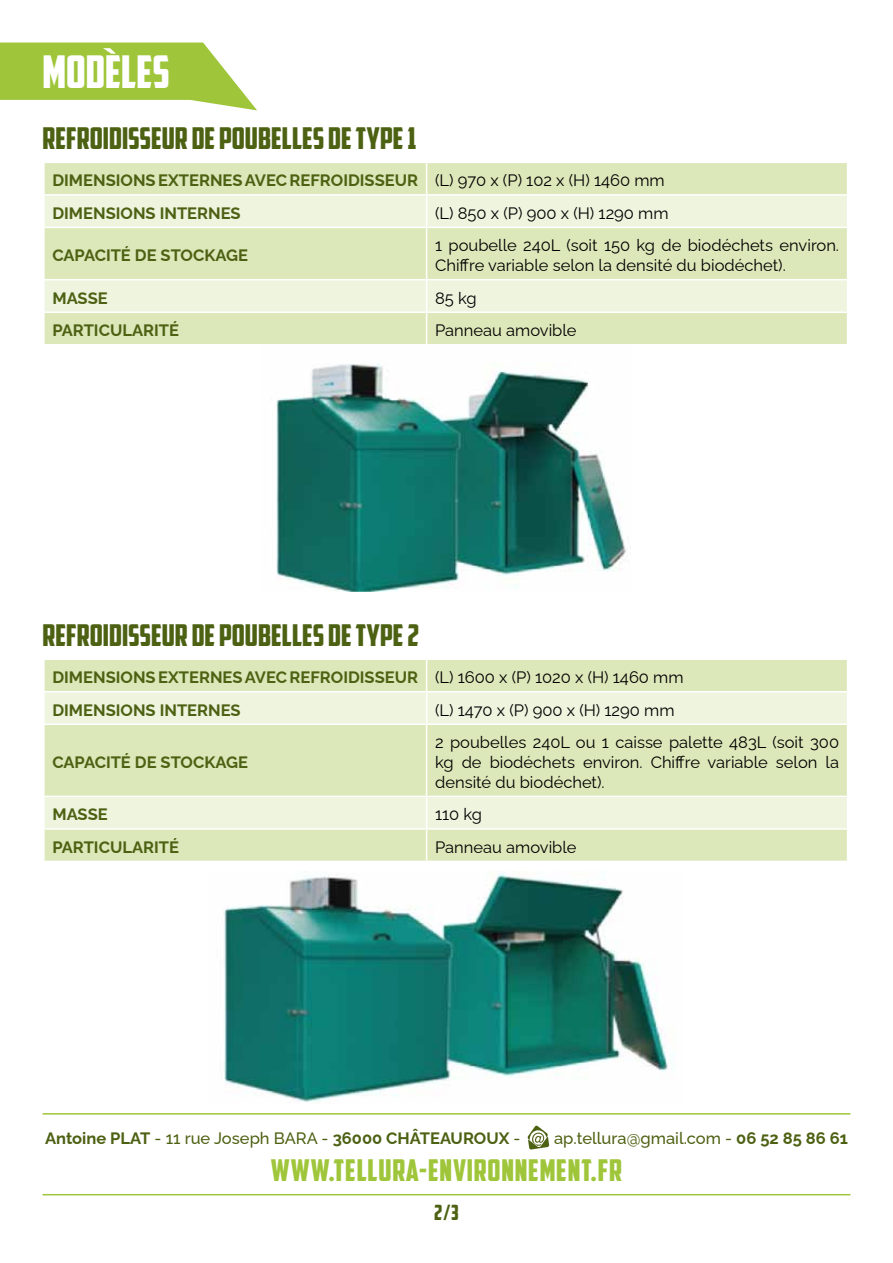
<style>
.page{position:relative;width:893px;height:1263px;background:#fff}
.page>*{position:absolute;margin:0;border:0;box-sizing:border-box;transform-origin:0 0}
.t1{font:45px "American Captain";color:#fff}
.t2{font:30px "American Captain";color:#4d6113}
.t3{font:30px "American Captain";letter-spacing:.025em;color:#9fc63b}
.t4{font:21px "American Captain";color:#4d6113}
.t5{font:16.5px/19.8px "Raleway";color:#000}
.t6{font:700 16.5px/32.5px "Raleway";color:#4d6113}
.t7{font:500 16.5px "Raleway";color:#4d6113}
.s1{font-weight:400;color:#000}
.s2{font-weight:500}
.s3{font-weight:700}
</style>
<div class="page">
<svg style="left:528px;top:1125px;width:21px;height:25px"></svg>
<hr style="left:43px;top:1113px;width:807px;height:1px;background:#9fc63b">
<hr style="left:43px;top:1194px;width:807px;height:1px;background:#9fc63b">
<svg style="left:0;top:43px;width:257px;height:67px"></svg>
<div style="left:45px;top:163px;width:802px;height:181px;background:#dce8b9"></div>
<svg style="left:45px;top:196px;width:802px;height:115px;background:#e6eecd"></svg>
<hr style="left:426px;top:163px;width:1px;height:31px;background:#fff">
<hr style="left:43px;top:194px;width:384px;height:2px;background:#fff">
<hr style="left:427px;top:194px;width:421px;height:2px;background:#fff">
<hr style="left:426px;top:196px;width:1px;height:31px;background:#fff">
<hr style="left:43px;top:227px;width:384px;height:1px;background:#fff">
<hr style="left:427px;top:227px;width:421px;height:1px;background:#fff">
<hr style="left:426px;top:228px;width:1px;height:51px;background:#fff">
<hr style="left:43px;top:279px;width:384px;height:1px;background:#fff">
<hr style="left:427px;top:279px;width:421px;height:1px;background:#fff">
<hr style="left:426px;top:280px;width:1px;height:31px;background:#fff">
<hr style="left:43px;top:311px;width:384px;height:2px;background:#fff">
<hr style="left:427px;top:311px;width:421px;height:2px;background:#fff">
<hr style="left:426px;top:313px;width:1px;height:31px;background:#fff">
<div style="left:45px;top:660px;width:802px;height:201px;background:#dce8b9"></div>
<svg style="left:45px;top:692px;width:802px;height:136px;background:#e4edca"></svg>
<hr style="left:426px;top:660px;width:1px;height:31px;background:#fff">
<hr style="left:43px;top:691px;width:384px;height:1px;background:#fff">
<hr style="left:427px;top:691px;width:421px;height:1px;background:#fff">
<hr style="left:426px;top:692px;width:1px;height:31px;background:#fff">
<hr style="left:43px;top:723px;width:384px;height:2px;background:#fff">
<hr style="left:427px;top:723px;width:421px;height:2px;background:#fff">
<hr style="left:426px;top:725px;width:1px;height:71px;background:#fff">
<hr style="left:43px;top:796px;width:384px;height:1px;background:#fff">
<hr style="left:427px;top:796px;width:421px;height:1px;background:#fff">
<hr style="left:426px;top:797px;width:1px;height:31px;background:#fff">
<hr style="left:43px;top:828px;width:384px;height:2px;background:#fff">
<hr style="left:427px;top:828px;width:421px;height:2px;background:#fff">
<hr style="left:426px;top:830px;width:1px;height:31px;background:#fff">
<img style="left:276px;top:363px;width:355px;height:228px">
<img style="left:224px;top:872px;width:449px;height:230px">
<h1 class="t1" style="left:43px;top:44px;width:129px">MODÈLES</h1>
<h2 class="t2" style="left:43px;top:120px;width:375px">REFROIDISSEUR DE POUBELLES DE TYPE 1</h2>
<p class="t6" style="left:52px;top:162px;width:614px">DIMENSIONS EXTERNES AVEC REFROIDISSEUR <span class="s1">(L) 970 x (P) 102 x (H) 1460 mm<br></span>DIMENSIONS INTERNES</p>
<p class="t5" style="left:435px;top:201px;width:235px">(L) 850 x (P) 900 x (H) 1290 mm</p>
<p class="t6" style="left:52px;top:237px;width:197px">CAPACITÉ DE STOCKAGE</p>
<p class="t5" style="left:435px;top:234px;width:405px">1 poubelle 240L (soit 150 kg de biodéchets environ.<br>Chiffre variable selon la densité du biodéchet).</p>
<p class="t6" style="left:52px;top:280px;width:57px">MASSE</p>
<p class="t5" style="left:435px;top:286px;width:43px">85 kg</p>
<p class="t6" style="left:52px;top:312px;width:128px">PARTICULARITÉ</p>
<p class="t5" style="left:435px;top:319px;width:143px">Panneau amovible</p>
<h2 class="t2" style="left:43px;top:617px;width:378px">REFROIDISSEUR DE POUBELLES DE TYPE 2</h2>
<p class="t6" style="left:52px;top:659px;width:633px">DIMENSIONS EXTERNES AVEC REFROIDISSEUR <span class="s1">(L) 1600 x (P) 1020 x (H) 1460 mm<br></span>DIMENSIONS INTERNES</p>
<p class="t5" style="left:435px;top:698px;width:241px">(L) 1470 x (P) 900 x (H) 1290 mm</p>
<p class="t6" style="left:52px;top:744px;width:197px">CAPACITÉ DE STOCKAGE</p>
<p class="t5" style="left:435px;top:731px;width:405px;text-align:justify">2 poubelles 240L ou 1 caisse palette 483L (soit 300 kg de biodéchets environ. Chiffre variable selon la densité du biodéchet).</p>
<p class="t6" style="left:52px;top:796px;width:57px">MASSE</p>
<p class="t5" style="left:435px;top:803px;width:48px">110 kg</p>
<p class="t6" style="left:52px;top:829px;width:128px">PARTICULARITÉ</p>
<p class="t5" style="left:435px;top:835px;width:143px">Panneau amovible</p>
<p class="t6" style="left:45px;top:1120px;width:477px">Antoine PLAT <span class="s2">- 11 rue Joseph BARA -</span> 36000 CHÂTEAUROUX <span class="s2">-</span></p>
<p class="t7" style="left:554px;top:1125px;width:295px">ap.tellura@gmail.com - <span class="s3">06 52 85 86 61</span></p>
<h2 class="t3" style="left:271px;top:1152px;width:353px">WWW.TELLURA-ENVIRONNEMENT.FR</h2>
<p class="t4" style="left:434px;top:1200px;width:26px">2/3</p>
</div>
